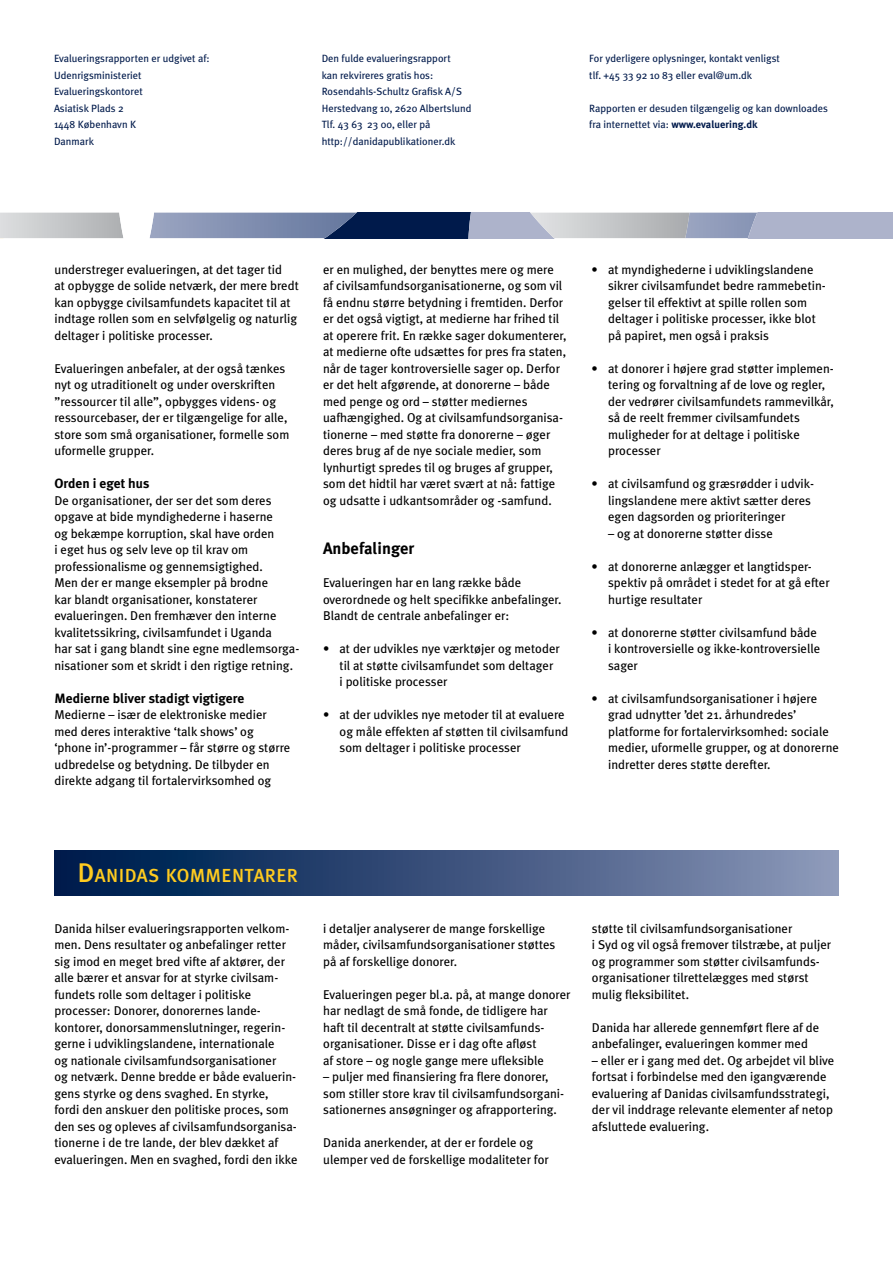
<style>
.page{position:relative;width:893px;height:1263px;background:#fff}
.page>*{position:absolute;margin:0;border:0;box-sizing:border-box;transform-origin:0 0}
.Body_Meta{font:18.9px "Meta Plus Medium Caps";letter-spacing:.02em;color:#ffcb1f}
.Body-rubrik{font:700 16.5px "Meta Plus";color:#000}
.Body-underrubrik{font:700 13.5px "Meta Plus";color:#000}
.Body_Meta-2{font:12.75px/16.5px "Meta Plus";color:#000}
.Body-indryk{font:12.75px/16.5px "Meta Plus";color:#000}
.Subtitle{font:10.5px/16.5px "Meta Plus";color:#001a4b}
.s1{font-weight:700}
.s2{font-size:27px}
</style>
<div class="page">
<svg style="left:0;top:213px;width:893px;height:25px;background:#929cb2"></svg>
<div style="left:54px;top:850px;width:785px;height:45px;background:linear-gradient(to right,#001547,#8a95b7)"></div>
<p class="Subtitle" style="left:54px;top:50px;width:157px">Evalueringsrapporten er udgivet af:</p>
<p class="Subtitle" style="left:54px;top:67px;width:89px">Udenrigsministeriet</p>
<p class="Subtitle" style="left:54px;top:83px;width:90px">Evalueringskontoret</p>
<p class="Subtitle" style="left:54px;top:100px;width:71px">Asiatisk Plads 2</p>
<p class="Subtitle" style="left:54px;top:116px;width:84px">1448 København K</p>
<p class="Subtitle" style="left:54px;top:133px;width:41px">Danmark</p>
<p class="Subtitle" style="left:322px;top:50px;width:131px">Den fulde evalueringsrapport</p>
<p class="Subtitle" style="left:322px;top:67px;width:113px">kan rekvireres gratis hos:</p>
<p class="Subtitle" style="left:322px;top:83px;width:142px">Rosendahls-Schultz Grafisk A/S</p>
<p class="Subtitle" style="left:322px;top:100px;width:151px">Herstedvang 10, 2620 Albertslund</p>
<p class="Subtitle" style="left:322px;top:116px;width:135px">Tlf. 43 63 23 00, eller på http://danidapublikationer.dk</p>
<p class="Subtitle" style="left:589px;top:50px;width:192px">For yderligere oplysninger, kontakt venligst</p>
<p class="Subtitle" style="left:589px;top:67px;width:164px">tlf. +45 33 92 10 83 eller eval@um.dk</p>
<p class="Subtitle" style="left:589px;top:100px;width:240px">Rapporten er desuden tilgængelig og kan downloades</p>
<p class="Subtitle" style="left:589px;top:116px;width:170px">fra internettet via: <span class="s1">www.evaluering.dk</span></p>
<p class="Body_Meta-2" style="left:54px;top:261px;width:246px">understreger evalueringen, at det tager tid<br>at opbygge de solide netværk, der mere bredt kan opbygge civilsamfundets kapacitet til at indtage rollen som en selvfølgelig og naturlig deltager i politiske processer.</p>
<p class="Body_Meta-2" style="left:54px;top:360px;width:236px">Evalueringen anbefaler, at der også tænkes nyt og utraditionelt og under overskriften ”ressourcer til alle”, opbygges videns- og ressourcebaser, der er tilgængelige for alle, store som små organisationer, formelle som uformelle grupper.</p>
<p class="Body-underrubrik" style="left:54px;top:476px;width:96px">Orden i eget hus</p>
<p class="Body_Meta-2" style="left:54px;top:492px;width:246px">De organisationer, der ser det som deres opgave at bide myndighederne i haserne<br>og bekæmpe korruption, skal have orden<br>i eget hus og selv leve op til krav om professionalisme og gennemsigtighed.<br>Men der er mange eksempler på brodne<br>kar blandt organisationer, konstaterer evalueringen. Den fremhæver den interne kvalitetssikring, civilsamfundet i Uganda<br>har sat i gang blandt sine egne medlemsorga&shy;nisationer som et skridt i den rigtige retning.</p>
<p class="Body-underrubrik" style="left:54px;top:690px;width:191px">Medierne bliver stadigt vigtigere</p>
<p class="Body_Meta-2" style="left:54px;top:706px;width:237px">Medierne – især de elektroniske medier med deres interaktive ‘talk shows’ og ‘phone in’-programmer – får større og større udbredelse og betydning. De tilbyder en direkte adgang til fortalervirksomhed og</p>
<p class="Body_Meta-2" style="left:323px;top:261px;width:245px">er en mulighed, der benyttes mere og mere af civilsamfundsorganisationerne, og som vil få endnu større betydning i fremtiden. Derfor er det også vigtigt, at medierne har frihed til at operere frit. En række sager dokumenterer, at medierne ofte udsættes for pres fra staten, når de tager kontroversielle sager op. Derfor er det helt afgørende, at donorerne – både med penge og ord – støtter mediernes uafhængighed. Og at civilsamfundsorganisa&shy;tionerne – med støtte fra donorerne – øger deres brug af de nye sociale medier, som lynhurtigt spredes til og bruges af grupper, som det hidtil har været svært at nå: fattige og udsatte i udkantsområder og -samfund.</p>
<p class="Body-rubrik" style="left:323px;top:539px;width:93px">Anbefalinger</p>
<p class="Body_Meta-2" style="left:323px;top:574px;width:240px">Evalueringen har en lang række både overordnede og helt specifikke anbefalinger.<br>Blandt de centrale anbefalinger er:</p>
<p class="Body-indryk" style="left:340px;top:640px;width:222px;text-indent:-16px">• at der udvikles nye værktøjer og metoder til at støtte civilsamfundet som deltager<br>i politiske processer</p>
<p class="Body-indryk" style="left:340px;top:706px;width:231px;text-indent:-16px">• at der udvikles nye metoder til at evaluere og måle effekten af støtten til civilsamfund som deltager i politiske processer</p>
<p class="Body-indryk" style="left:608px;top:261px;width:219px;text-indent:-16px">• at myndighederne i udviklingslandene sikrer civilsamfundet bedre rammebetin&shy;gelser til effektivt at spille rollen som deltager i politiske processer, ikke blot på papiret, men også i praksis</p>
<p class="Body-indryk" style="left:608px;top:360px;width:227px;text-indent:-16px">• at donorer i højere grad støtter implemen&shy;tering og forvaltning af de love og regler, der vedrører civilsamfundets rammevilkår, så de reelt fremmer civilsamfundets muligheder for at deltage i politiske processer</p>
<p class="Body-indryk" style="left:608px;top:475px;width:207px;text-indent:-16px">• at civilsamfund og græsrødder i udvik&shy;lingslandene mere aktivt sætter deres egen dagsorden og prioriteringer</p>
<p class="Body-indryk" style="left:608px;top:525px;width:166px">– og at donorerne støtter disse</p>
<p class="Body-indryk" style="left:608px;top:558px;width:223px;text-indent:-16px">• at donorerne anlægger et langtidsper&shy;spektiv på området i stedet for at gå efter hurtige resultater</p>
<p class="Body-indryk" style="left:608px;top:624px;width:214px;text-indent:-16px">• at donorerne støtter civilsamfund både i kontroversielle og ikke-kontroversielle sager</p>
<p class="Body-indryk" style="left:608px;top:690px;width:232px;text-indent:-16px">• at civilsamfundsorganisationer i højere grad udnytter ’det 21. århundredes’ platforme for fortalervirksomhed: sociale medier, uformelle grupper, og at donorerne indretter deres støtte derefter.</p>
<p class="Body_Meta" style="left:77px;top:864px;width:222px"><span class="s2">D</span>ANIDAS KOMMENTARER</p>
<p class="Body_Meta-2" style="left:54px;top:920px;width:245px">Danida hilser evalueringsrapporten velkom&shy;men. Dens resultater og anbefalinger retter sig imod en meget bred vifte af aktører, der alle bærer et ansvar for at styrke civilsam&shy;fundets rolle som deltager i politiske processer: Donorer, donorernes lande&shy;kontorer, donorsammenslutninger, regerin&shy;gerne i udviklingslandene, internationale<br>og nationale civilsamfundsorganisationer<br>og netværk. Denne bredde er både evaluerin&shy;gens styrke og dens svaghed. En styrke,<br>fordi den anskuer den politiske proces, som den ses og opleves af civilsamfundsorganisa&shy;tionerne i de tre lande, der blev dækket af evalueringen. Men en svaghed, fordi den ikke</p>
<p class="Body_Meta-2" style="left:323px;top:920px;width:234px">i detaljer analyserer de mange forskellige måder, civilsamfundsorganisationer støttes på af forskellige donorer.</p>
<p class="Body_Meta-2" style="left:323px;top:986px;width:249px">Evalueringen peger bl.a. på, at mange donorer har nedlagt de små fonde, de tidligere har haft til decentralt at støtte civilsamfunds&shy;organisationer. Disse er i dag ofte afløst<br>af store – og nogle gange mere ufleksible</p>
<p class="Body_Meta-2" style="left:323px;top:1068px;width:242px">– puljer med finansiering fra flere donorer, som stiller store krav til civilsamfundsorgani&shy;sationernes ansøgninger og afrapportering.</p>
<p class="Body_Meta-2" style="left:323px;top:1134px;width:227px">Danida anerkender, at der er fordele og ulemper ved de forskellige modaliteter for</p>
<p class="Body_Meta-2" style="left:592px;top:920px;width:241px">støtte til civilsamfundsorganisationer<br>i Syd og vil også fremover tilstræbe, at puljer og programmer som støtter civilsamfunds&shy;organisationer tilrettelægges med størst mulig fleksibilitet.</p>
<p class="Body_Meta-2" style="left:592px;top:1019px;width:229px">Danida har allerede gennemført flere af de anbefalinger, evalueringen kommer med</p>
<p class="Body_Meta-2" style="left:592px;top:1052px;width:244px">– eller er i gang med det. Og arbejdet vil blive fortsat i forbindelse med den igangværende evaluering af Danidas civilsamfundsstrategi, der vil inddrage relevante elementer af netop afsluttede evaluering.</p>
</div>
